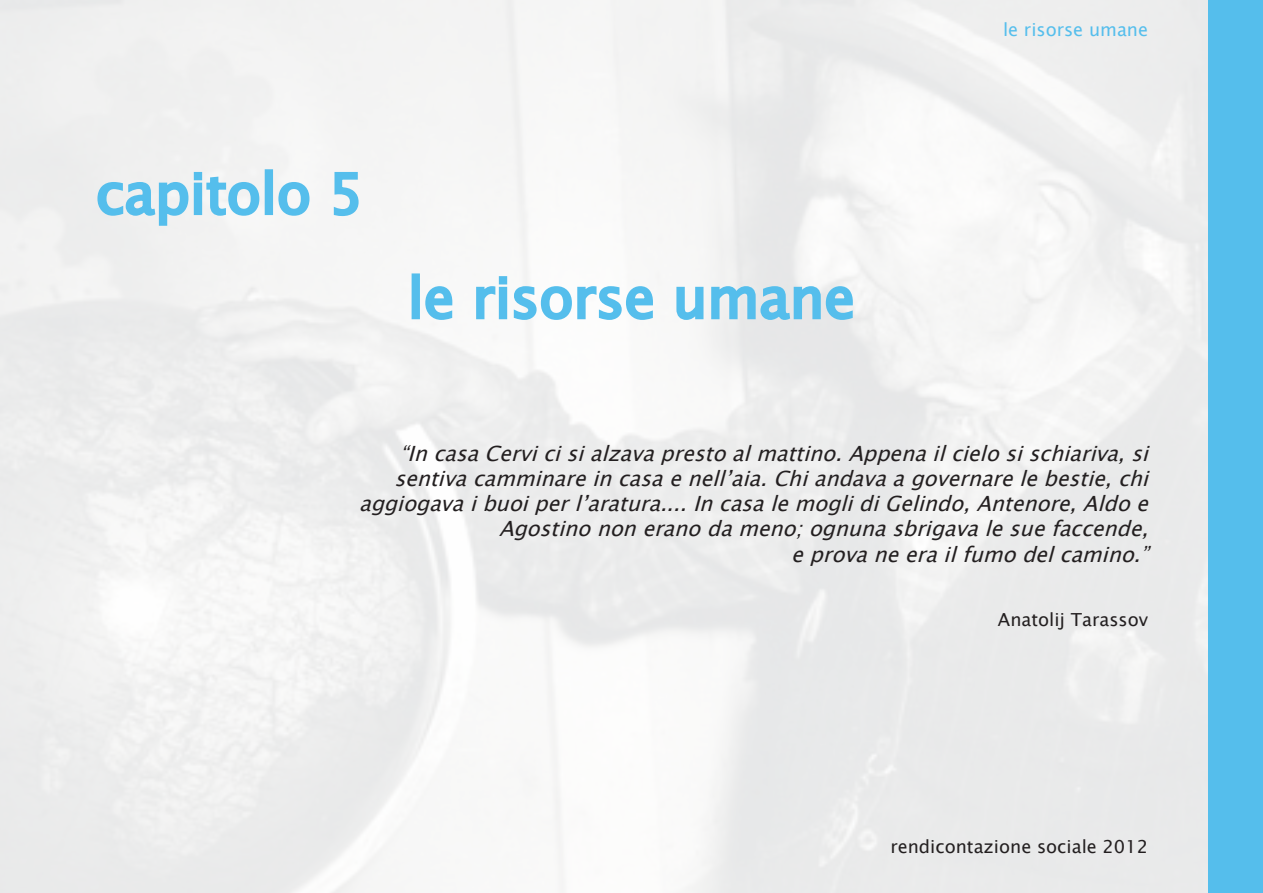
<style>
.page{position:relative;width:1263px;height:893px;background:#fff}
.page>*{position:absolute;margin:0;border:0;box-sizing:border-box;transform-origin:0 0}
.t1{font:55.5px "Lucida Sans Unicode";color:#55beec}
.t2{font:italic 21px/25.2px "Lucida Sans Unicode";color:#231f20;text-align:right}
.t3{font:18px "Lucida Sans Unicode";color:#231f20}
.t4{font:18px "Lucida Sans Unicode";color:#55beec}
</style>
<div class="page">
<div style="left:1208px;top:0;width:55px;height:893px;background:#55beec"></div>
<div style="left:412px;top:273px;width:8px;height:46px;border:3px solid #55beec"></div>
<svg style="left:424px;top:285px;width:31px;height:36px"></svg>
<svg style="left:475px;top:275px;width:180px;height:46px"></svg>
<svg style="left:675px;top:284px;width:180px;height:38px"></svg>
<svg style="left:96px;top:170px;width:165px;height:57px"></svg>
<div style="left:265px;top:169px;width:8px;height:46px;border:3px solid #55beec"></div>
<svg style="left:277px;top:180px;width:34px;height:37px"></svg>
<svg style="left:332px;top:170px;width:28px;height:48px"></svg>
<h1 class="t1" style="left:96px;top:150px;width:269px">capitolo 5</h1>
<h1 class="t1" style="left:408px;top:254px;width:449px">le risorse umane</h1>
<p class="t4" style="left:1003px;top:16px;width:147px">le risorse umane</p>
<p class="t2" style="left:359px;top:441px;width:799px">“IncasaCervicisialzavaprestoalmattino.Appenailcielosischiariva,si sentivacamminareincasaenell’aia.Chiandavaagovernarelebestie,chi aggiogavaibuoiperl’aratura....IncasalemoglidiGelindo,Antenore,Aldoe Agostinononeranodameno;ognunasbrigavalesuefaccende, eprovaneerailfumodelcamino.”</p>
<p class="t3" style="left:998px;top:606px;width:152px">Anatolij Tarassov</p>
<p class="t3" style="left:890px;top:832px;width:259px">rendicontazione sociale 2012</p>
</div>
